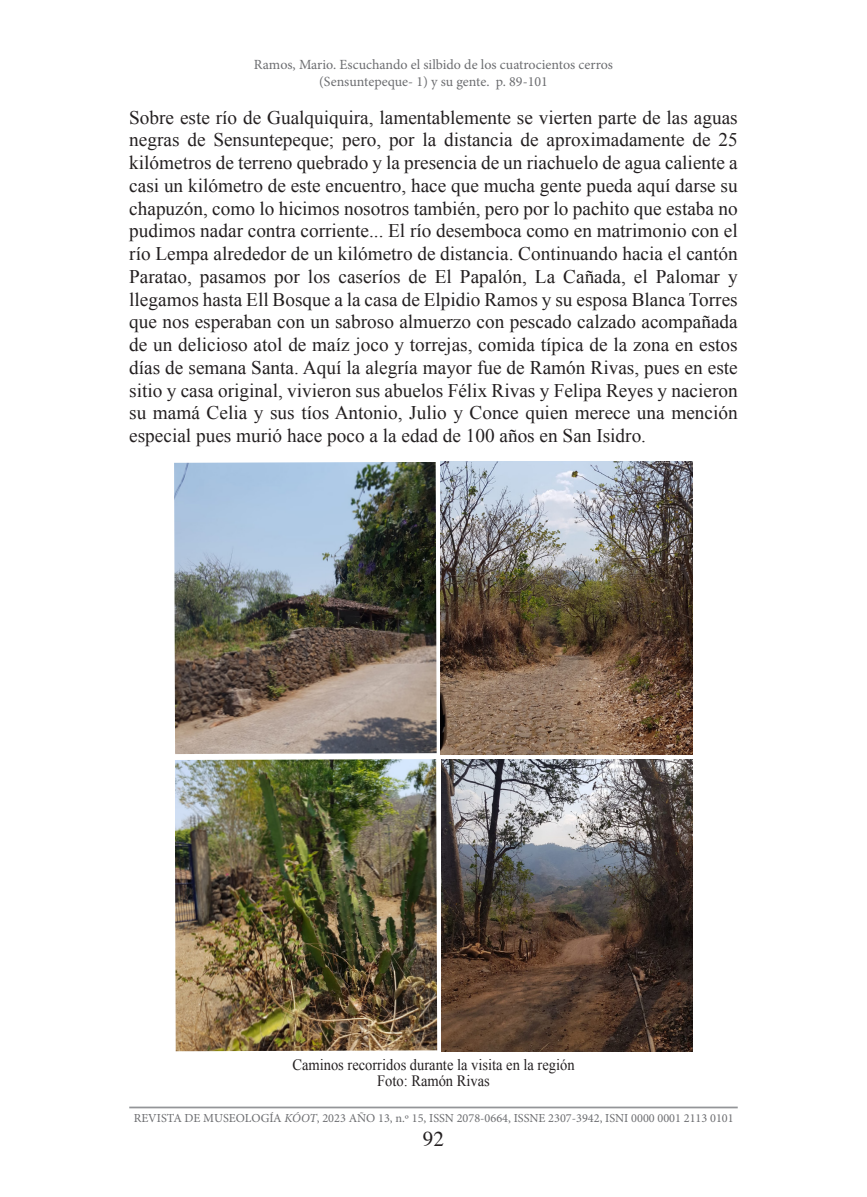
<style>
.page{position:relative;width:867px;height:1197px;background:#fff}
.page>*{position:absolute;margin:0;border:0;box-sizing:border-box;transform-origin:0 0}
.t1{font:21px "Times";color:#231f20}
.t2{font:19.25px/22.8px "Times New Roman";color:#231f20;text-align:justify}
.t3{font:15.75px "Times New Roman";color:#231f20;scale:.92 1}
.t4{font:14px/16.8px "Minion Pro";color:#6c6d70;text-align:center}
.t5{font:12.25px "Minion Pro";color:#6c6d70}
.s1{font-style:italic}
</style>
<div class="page">
<hr style="left:129px;top:1107px;width:608px;height:1px;background:#939598">
<img style="left:441px;top:759px;width:251px;height:292px">
<img style="left:440px;top:462px;width:252px;height:292px">
<img style="left:174px;top:462px;width:262px;height:292px">
<img style="left:175px;top:759px;width:262px;height:292px">
<p class="t4" style="left:254px;top:57px;width:360px">Ramos, Mario. Escuchando el silbido de los cuatrocientos cerros (Sensuntepeque- 1) y su gente. p. 89-101</p>
<p class="t2" style="left:129px;top:105px;width:610px">Sobre este río de Gualquiquira, lamentablemente se vierten parte de las aguas negras de Sensuntepeque; pero, por la distancia de aproximadamente de 25 kilómetros de terreno quebrado y la presencia de un riachuelo de agua caliente a casi un kilómetro de este encuentro, hace que mucha gente pueda aquí darse su chapuzón, como lo hicimos nosotros también, pero por lo pachito que estaba no pudimos nadar contra corriente... El río desemboca como en matrimonio con el río Lempa alrededor de un kilómetro de distancia. Continuando hacia el cantón Paratao, pasamos por los caseríos de El Papalón, La Cañada, el Palomar y llegamos hasta Ell Bosque a la casa de Elpidio Ramos y su esposa Blanca Torres que nos esperaban con un sabroso almuerzo con pescado calzado acompañada de un delicioso atol de maíz joco y torrejas, comida típica de la zona en estos días de semana Santa. Aquí la alegría mayor fue de Ramón Rivas, pues en este sitio y casa original, vivieron sus abuelos Félix Rivas y Felipa Reyes y nacieron su mamá Celia y sus tíos Antonio, Julio y Conce quien merece una mención especial pues murió hace poco a la edad de 100 años en San Isidro.</p>
<p class="t3" style="left:292px;top:1054px;width:308px">Caminos recorridos durante la visita en la región</p>
<p class="t3" style="left:377px;top:1070px;width:124px">Foto: Ramón Rivas</p>
<p class="t5" style="left:134px;top:1109px;width:601px">REVISTA DE MUSEOLOGÍA <span class="s1">KÓOT</span>, 2023 AÑO 13, n.º 15, ISSN 2078-0664, ISSNE 2307-3942, ISNI 0000 0001 2113 0101</p>
<p class="t1" style="left:423px;top:1120px;width:22px">92</p>
</div>
